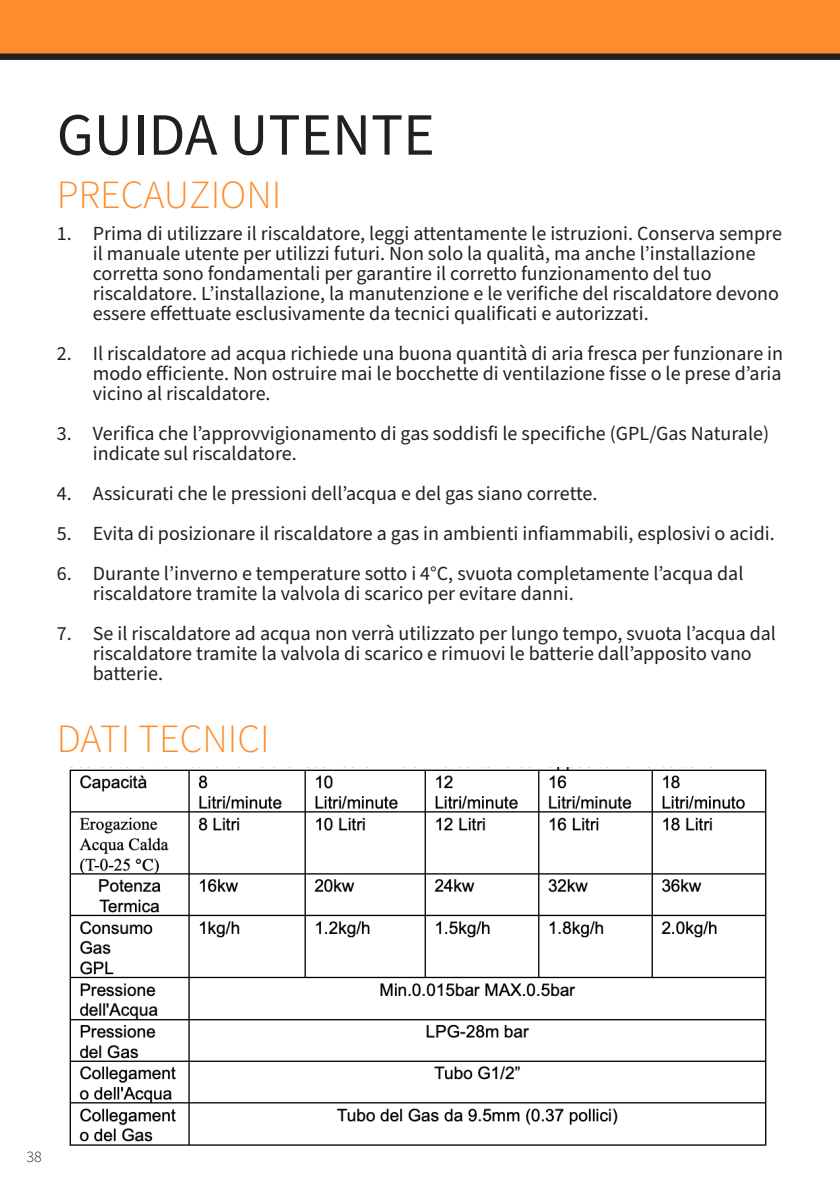
<style>
.page{position:relative;width:840px;height:1191px;background:#fff}
.page>*{position:absolute;margin:0;border:0;box-sizing:border-box;transform-origin:0 0}
.t1{font:60px "Source Sans Pro";color:#231f20}
.t2{font:300 40px "Source Sans Pro";color:#ff8c2b}
.t3{font:20px/20px "Source Sans Pro";color:#231f20}
.t4{font:300 16px "Source Sans Pro";color:#231f20}
</style>
<div class="page">
<div style="left:0;top:0;width:839px;height:57px;background:#ff8c2b"></div>
<div style="left:0;top:54px;width:839px;height:6px;background:#231f20"></div>
<img style="left:69px;top:767px;width:698px;height:379px">
<p class="t1" style="left:57px;top:95px;width:379px">GUIDA UTENTE</p>
<p class="t2" style="left:57px;top:168px;width:226px">PRECAUZIONI</p>
<p class="t3" style="left:93px;top:224px;width:690px;text-indent:-36px">1. Prima di utilizzare il riscaldatore, leggi attentamente le istruzioni. Conserva sempre il manuale utente per utilizzi futuri. Non solo la qualità, ma anche l’installazione corretta sono fondamentali per garantire il corretto funzionamento del tuo riscaldatore. L’installazione, la manutenzione e le verifiche del riscaldatore devono essere effettuate esclusivamente da tecnici qualificati e autorizzati.</p>
<p class="t3" style="left:93px;top:344px;width:691px;text-align:justify;text-indent:-36px">2. Il riscaldatore ad acqua richiede una buona quantità di aria fresca per funzionare in modo efficiente. Non ostruire mai le bocchette di ventilazione fisse o le prese d’aria vicino al riscaldatore.</p>
<p class="t3" style="left:93px;top:424px;width:677px;text-indent:-36px">3. Verifica che l’approvvigionamento di gas soddisfi le specifiche (GPL/Gas Naturale) indicate sul riscaldatore.</p>
<p class="t3" style="left:57px;top:484px;width:542px">4. Assicurati che le pressioni dell’acqua e del gas siano corrette.</p>
<p class="t3" style="left:57px;top:524px;width:719px">5. Evita di posizionare il riscaldatore a gas in ambienti infiammabili, esplosivi o acidi.</p>
<p class="t3" style="left:93px;top:564px;width:651px;text-indent:-36px">6. Durante l’inverno e temperature sotto i 4°C, svuota completamente l’acqua dal riscaldatore tramite la valvola di scarico per evitare danni.</p>
<p class="t3" style="left:93px;top:624px;width:684px;text-indent:-36px">7. Se il riscaldatore ad acqua non verrà utilizzato per lungo tempo, svuota l’acqua dal riscaldatore tramite la valvola di scarico e rimuovi le batterie dall’apposito vano batterie.</p>
<p class="t2" style="left:57px;top:712px;width:214px">DATI TECNICI</p>
<p class="t4" style="left:26px;top:1145px;width:17px">38</p>
</div>
